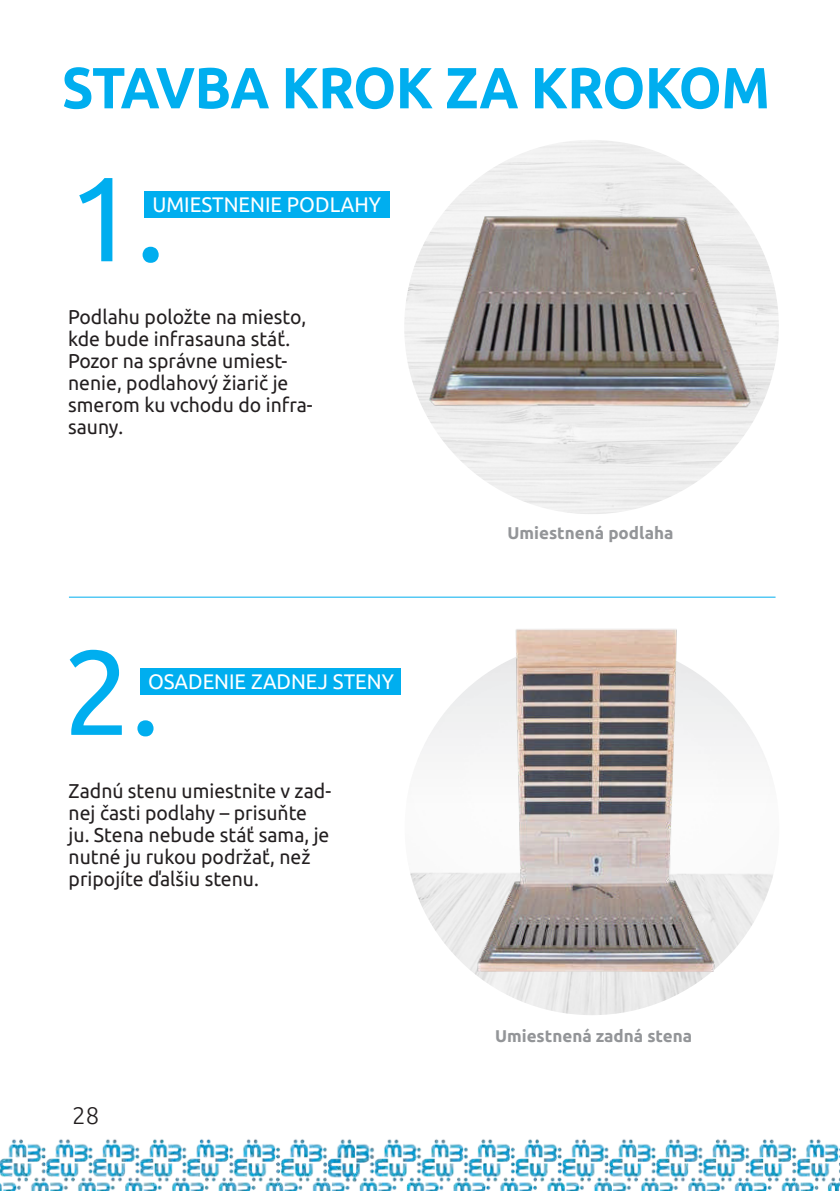
<style>
.page{position:relative;width:840px;height:1191px;background:#fff}
.page>*{position:absolute;margin:0;border:0;box-sizing:border-box;transform-origin:0 0}
.t1{font:120px "Ubuntu";color:#00aeef}
.t2{font:700 58px "Ubuntu";letter-spacing:-.015em;color:#00aeef;scale:.94 1}
.t3{font:300 24px "Ubuntu";color:#231f20}
.t4{font:21px "Ubuntu";color:#fff}
.t5{font:20px/22px "Ubuntu";color:#231f20}
.t6{font:700 17px "Ubuntu";color:#939598}
</style>
<div class="page">
<img style="left:0;top:1139px;width:839px;height:52px">
<div style="left:144px;top:191px;width:245px;height:27px;background:#00aeef"></div>
<div style="left:139px;top:667px;width:261px;height:27px;background:#00aeef"></div>
<hr style="left:69px;top:596px;width:706px;height:1px;background:#00aeef">
<img style="left:410px;top:684px;width:363px;height:331px">
<img style="left:473px;top:629px;width:248px;height:342px">
<img style="left:411px;top:179px;width:362px;height:242px">
<h2 class="t2" style="left:62px;top:52px;width:754px">STAVBA KROK ZA KROKOM</h2>
<h1 class="t1" style="left:68px;top:146px;width:99px">1.</h1>
<p class="t4" style="left:152px;top:192px;width:230px">UMIESTNENIE PODLAHY</p>
<p class="t5" style="left:68px;top:306px;width:246px">Podlahu položte na miesto, kde bude infrasauna stáť.<br>Pozor na správne umiest&shy;nenie, podlahový žiarič je smerom ku vchodu do infra&shy;sauny.</p>
<h1 class="t1" style="left:63px;top:619px;width:99px">2.</h1>
<p class="t4" style="left:148px;top:669px;width:247px">OSADENIE ZADNEJ STENY</p>
<p class="t5" style="left:69px;top:779px;width:264px">Zadnú stenu umiestnite v zad&shy;nej časti podlahy – prisuňte ju. Stena nebude stáť sama, je nutné ju rukou podržať, než pripojíte ďalšiu stenu.</p>
<p class="t3" style="left:72px;top:1101px;width:29px">28</p>
<p class="t6" style="left:507px;top:523px;width:168px">Umiestnená podlaha</p>
<p class="t6" style="left:495px;top:1025px;width:198px">Umiestnená zadná stena</p>
</div>
